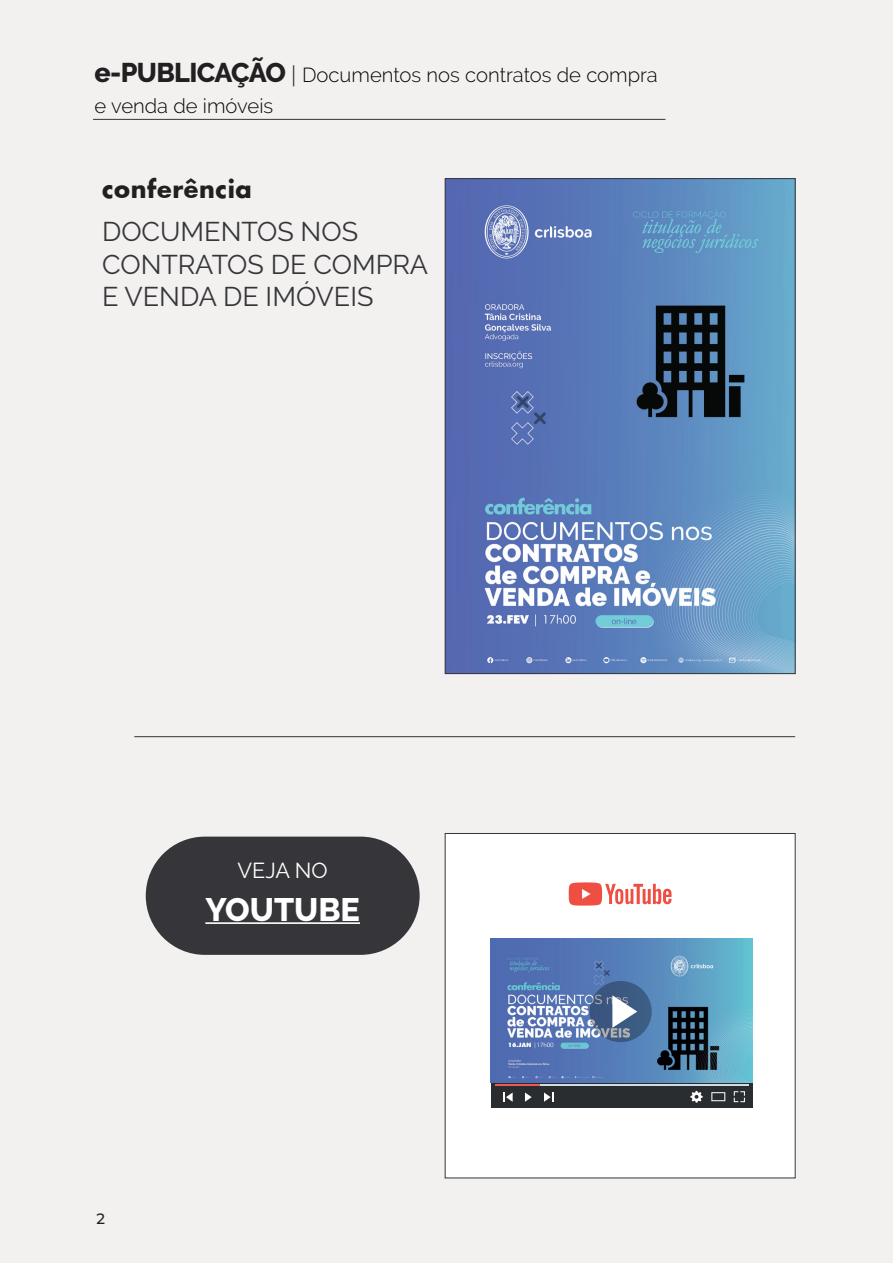
<style>
.page{position:relative;width:893px;height:1263px;background:#f2f1f0}
.page>*{position:absolute;margin:0;border:0;box-sizing:border-box;transform-origin:0 0}
.t1{font:800 32.4px "Raleway";color:#fff}
.t2{font:27px/32.4px "Raleway";color:#363539}
.t3{font:700 24px "Futura";letter-spacing:.025em;color:#231f20}
.t4{font:21.6px "Raleway";color:#fff}
.t5{font:300 20.25px/30.8px "Raleway";color:#040503}
.t6{font:500 15px "Montserrat";color:#231f20}
.s1{font-weight:800;font-size:27px;color:#231f20}
.s2{font-family:"Montserrat Alternates";font-size:22.5px;color:#231f20}
</style>
<div class="page">
<hr style="left:93px;top:119px;width:572px;height:1px;background:#363539">
<img style="left:447px;top:180px;width:346px;height:492px">
<div style="left:445px;top:833px;width:350px;height:345px;background:#fff"></div>
<div style="left:491px;top:939px;width:262px;height:169px;background:#292d2f"></div>
<hr style="left:495px;top:1085px;width:254px;height:1px;background:#d1dbe2">
<hr style="left:495px;top:1085px;width:45px;height:1px;background:#f05951">
<svg style="left:544px;top:1092px;width:9px;height:10px"></svg>
<svg style="left:525px;top:1092px;width:7px;height:10px"></svg>
<svg style="left:503px;top:1092px;width:10px;height:10px"></svg>
<svg style="left:690px;top:1091px;width:13px;height:12px"></svg>
<svg style="left:711px;top:1092px;width:14px;height:9px"></svg>
<svg style="left:734px;top:1091px;width:11px;height:11px"></svg>
<svg style="left:569px;top:882px;width:103px;height:24px"></svg>
<img style="left:491px;top:938px;width:262px;height:145px">
<svg style="left:590px;top:981px;width:62px;height:61px;background:#486287"></svg>
<svg style="left:612px;top:995px;width:25px;height:33px"></svg>
<div style="left:146px;top:837px;width:274px;height:118px;background:#363539;border-radius:59px"></div>
<hr style="left:134px;top:736px;width:661px;height:1px;background:#363539">
<hr style="left:205px;top:922px;width:155px;height:2px;background:#fff">
<p class="t5" style="left:95px;top:59px;width:565px"><span class="s1">e-PUBLICAÇÃO</span> <span class="s2">|</span> Documentos nos contratos de compra e venda de imóveis</p>
<p class="t3" style="left:102px;top:172px;width:151px">conferência</p>
<h2 class="t2" style="left:102px;top:215px;width:328px">DOCUMENTOS NOS<br>CONTRATOS DE COMPRA<br>E VENDA DE IMÓVEIS</h2>
<p class="t4" style="left:238px;top:858px;width:92px">VEJA NO</p>
<h1 class="t1" style="left:205px;top:891px;width:156px">YOUTUBE</h1>
<p class="t6" style="left:96px;top:1208px;width:10px">2</p>
</div>
